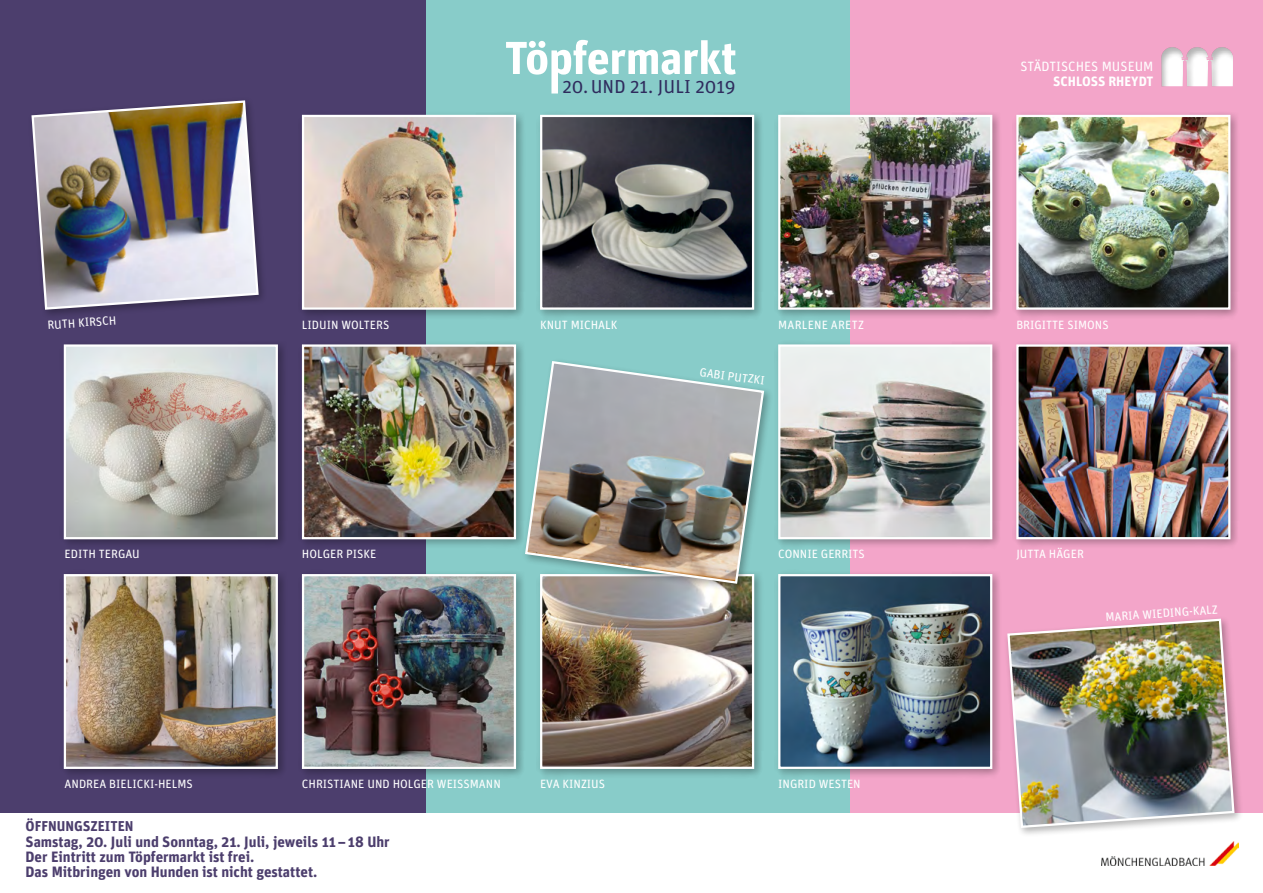
<style>
.page{position:relative;width:1263px;height:893px;background:#fff}
.page>*{position:absolute;margin:0;border:0;box-sizing:border-box;transform-origin:0 0}
.t1{font:18.75px "Unit";color:#2f2b5d}
.t2{font:700 15px/15.3px "Unit";color:#4c3e6d}
.t3{font:700 14.25px "Unit";color:#4c3e6d}
.t4{font:13.5px "Unit";color:#fff}
.t5{font:700 13.5px "Unit";color:#fff}
.t6{font:12px "Unit";color:#fff}
.t7{font:12px "Unit";letter-spacing:.02em;color:#fff}
</style>
<div class="page">
<div style="left:425px;top:0;width:425px;height:812px;background:#88ccc9"></div>
<div style="left:850px;top:0;width:413px;height:812px;background:#f3a5c9"></div>
<div style="left:0;top:0;width:425px;height:812px;background:#4c3e6d"></div>
<div style="left:1004px;top:615px;width:240px;height:223px;background:#000;opacity:.3"></div>
<img style="left:1006px;top:617px;width:230px;height:212px">
<div style="left:536px;top:111px;width:228px;height:209px;background:#000;opacity:.3"></div>
<img style="left:543px;top:118px;width:208px;height:189px">
<div style="left:540px;top:115px;width:214px;height:195px;border:2px solid #fff"></div>
<div style="left:60px;top:340px;width:228px;height:209px;background:#000;opacity:.3"></div>
<img style="left:67px;top:347px;width:208px;height:189px">
<div style="left:64px;top:344px;width:214px;height:195px;border:2px solid #fff"></div>
<div style="left:298px;top:570px;width:228px;height:209px;background:#000;opacity:.3"></div>
<img style="left:305px;top:577px;width:208px;height:189px">
<div style="left:302px;top:574px;width:214px;height:195px;border:2px solid #fff"></div>
<div style="left:60px;top:570px;width:228px;height:209px;background:#000;opacity:.3"></div>
<img style="left:67px;top:577px;width:208px;height:189px">
<div style="left:64px;top:574px;width:214px;height:195px;border:2px solid #fff"></div>
<svg style="left:506px;top:40px;width:230px;height:54px"></svg>
<img style="left:1101px;top:841px;width:137px;height:25px">
<div style="left:1148px;top:36px;width:98px;height:51px;background:#000;opacity:.3"></div>
<div style="left:774px;top:111px;width:229px;height:209px;background:#000;opacity:.3"></div>
<img style="left:781px;top:118px;width:208px;height:189px">
<div style="left:778px;top:115px;width:214px;height:195px;border:2px solid #fff"></div>
<div style="left:1012px;top:340px;width:229px;height:209px;background:#000;opacity:.3"></div>
<img style="left:1019px;top:347px;width:208px;height:189px">
<div style="left:1016px;top:344px;width:214px;height:195px;border:2px solid #fff"></div>
<div style="left:536px;top:570px;width:228px;height:209px;background:#000;opacity:.3"></div>
<img style="left:543px;top:593px;width:208px;height:173px">
<div style="left:540px;top:574px;width:214px;height:195px;border:2px solid #fff"></div>
<div style="left:774px;top:340px;width:229px;height:209px;background:#000;opacity:.3"></div>
<img style="left:781px;top:347px;width:208px;height:189px">
<div style="left:778px;top:344px;width:214px;height:195px;border:2px solid #fff"></div>
<img style="left:31px;top:100px;width:229px;height:211px">
<div style="left:521px;top:357px;width:252px;height:236px;background:#000;opacity:.3"></div>
<img style="left:524px;top:360px;width:241px;height:225px">
<div style="left:298px;top:111px;width:228px;height:209px;background:#000;opacity:.3"></div>
<img style="left:305px;top:118px;width:208px;height:189px">
<div style="left:302px;top:115px;width:214px;height:195px;border:2px solid #fff"></div>
<div style="left:1012px;top:111px;width:229px;height:209px;background:#000;opacity:.3"></div>
<img style="left:1019px;top:118px;width:208px;height:189px">
<div style="left:1016px;top:115px;width:214px;height:195px;border:2px solid #fff"></div>
<div style="left:298px;top:340px;width:228px;height:209px;background:#000;opacity:.3"></div>
<img style="left:305px;top:347px;width:208px;height:189px">
<div style="left:302px;top:344px;width:214px;height:195px;border:2px solid #fff"></div>
<div style="left:774px;top:570px;width:229px;height:209px;background:#000;opacity:.3"></div>
<img style="left:781px;top:577px;width:208px;height:189px">
<div style="left:778px;top:574px;width:214px;height:195px;border:2px solid #fff"></div>
<h1 class="t1" style="left:562px;top:75px;width:175px">20.UND 21. JULI 2019</h1>
<p class="t4" style="left:1020px;top:59px;width:135px">STÄDTISCHES MUSEUM</p>
<p class="t5" style="left:1053px;top:73px;width:102px">SCHLOSS RHEYDT</p>
<p class="t6" style="left:47px;top:318px;width:71px;rotate:-4deg">RUTH KIRSCH</p>
<p class="t6" style="left:302px;top:318px;width:89px">LIDUIN WOLTERS</p>
<p class="t6" style="left:540px;top:318px;width:79px">KNUT MICHALK</p>
<p class="t7" style="left:778px;top:318px;width:87px">MARLENE ARETZ</p>
<p class="t6" style="left:1016px;top:318px;width:94px">BRIGITTE SIMONS</p>
<p class="t6" style="left:701px;top:365px;width:67px;rotate:8deg">GABI PUTZKI</p>
<p class="t6" style="left:65px;top:547px;width:77px">EDITH TERGAU</p>
<p class="t6" style="left:302px;top:547px;width:76px">HOLGER PISKE</p>
<p class="t6" style="left:778px;top:547px;width:88px">CONNIE GERRITS</p>
<p class="t6" style="left:1016px;top:547px;width:69px">JUTTA HÄGER</p>
<p class="t6" style="left:1105px;top:610px;width:114px;rotate:-4deg">MARIA WIEDING-KALZ</p>
<p class="t6" style="left:65px;top:777px;width:130px">ANDREA BIELICKI-HELMS</p>
<p class="t6" style="left:302px;top:777px;width:200px">CHRISTIANE UND HOLGER WEISSMANN</p>
<p class="t6" style="left:778px;top:777px;width:84px">INGRID WESTEN</p>
<p class="t6" style="left:540px;top:777px;width:67px">EVA KINZIUS</p>
<p class="t3" style="left:26px;top:817px;width:109px">ÖFFNUNGSZEITEN</p>
<p class="t2" style="left:26px;top:833px;width:366px">Samstag, 20. Juli und Sonntag, 21. Juli, jeweils 11–18 Uhr<br>Der Eintritt zum Töpfermarkt ist frei.<br>Das Mitbringen von Hunden ist nicht gestattet.</p>
</div>
